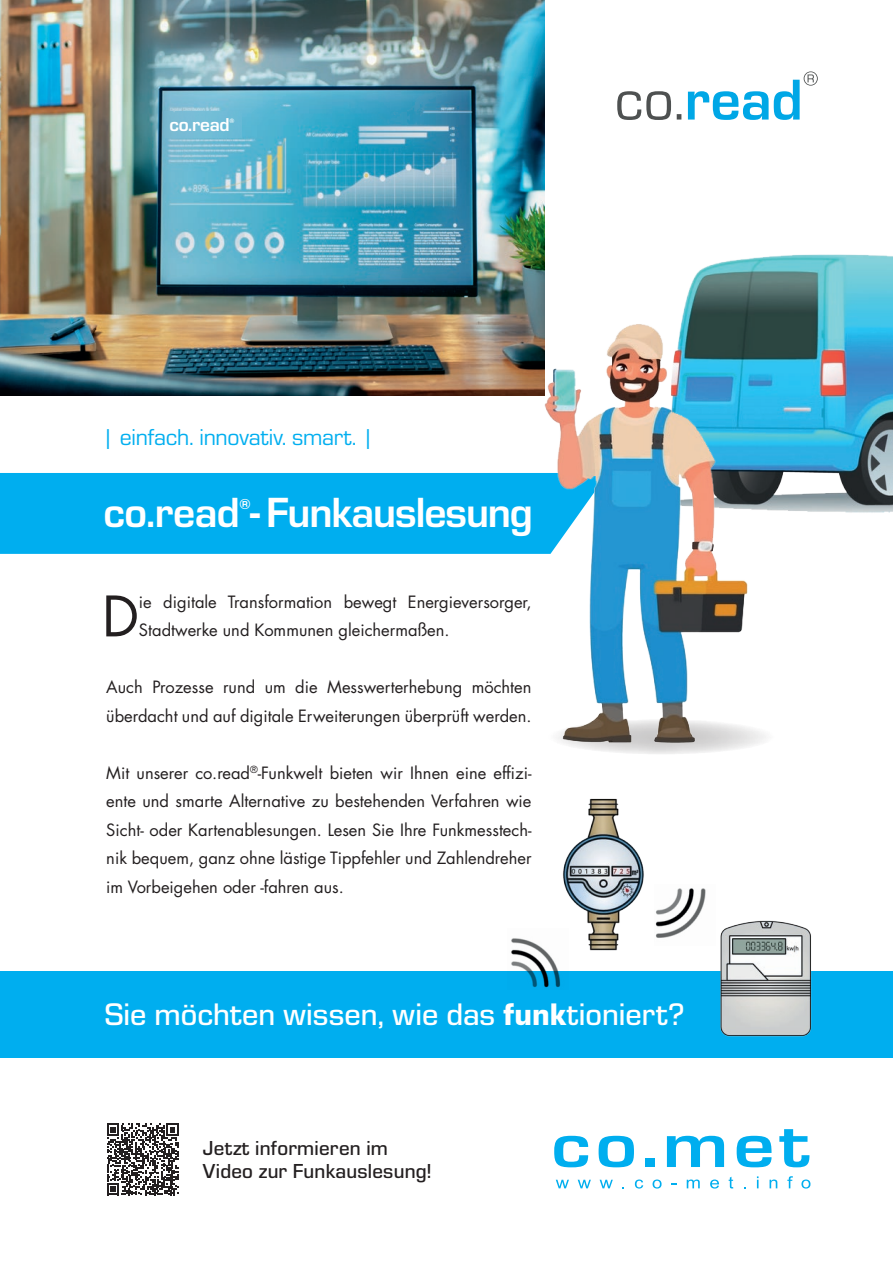
<style>
.page{position:relative;width:893px;height:1263px;background:#fff}
.page>*{position:absolute;margin:0;border:0;box-sizing:border-box;transform-origin:0 0}
.t1{font:54.3px "Futura LT Pro";color:#231f20}
.t2{font:700 43.8px "Eurostile";letter-spacing:-.025em;color:#fff}
.t3{font:500 32.4px "Eurostile";color:#fff}
.t4{font:23.85px "Eurostile";letter-spacing:-.01em;color:#00aeef}
.t5{font:500 21px/22.5px "Eurostile";letter-spacing:.01em;color:#231f20}
.t6{font:700 19.35px "Eurostile";letter-spacing:-.015em;color:#fff}
.t7{font:16.5px/28.5px "Futura LT Pro";color:#231f20}
.t8{font:700 15px "Eurostile";color:#fff}
.t9{font:700 6.6px "Eurostile";color:#fff}
.s1{font-weight:900}
</style>
<div class="page">
<img style="left:0;top:0;width:544px;height:395px">
<div style="left:0;top:972px;width:893px;height:86px;background:#00aeef"></div>
<div style="left:0;top:473px;width:542px;height:81px;background:#00aeef"></div>
<img style="left:682px;top:254px;width:211px;height:259px">
<div style="left:547px;top:719px;width:229px;height:36px;background:#f3f3f3;border-radius:50%"></div>
<img style="left:542px;top:316px;width:217px;height:435px">
<svg style="left:107px;top:1123px;width:72px;height:73px"></svg>
<img style="left:163px;top:112px;width:78px;height:25px">
<img style="left:718px;top:920px;width:96px;height:117px">
<img style="left:563px;top:798px;width:81px;height:153px">
<img style="left:655px;top:888px;width:51px;height:50px">
<img style="left:507px;top:928px;width:61px;height:60px">
<svg style="left:554px;top:1136px;width:34px;height:31px"></svg>
<svg style="left:599px;top:1136px;width:35px;height:31px"></svg>
<div style="left:645px;top:1159px;width:9px;height:8px;background:#00aeef"></div>
<svg style="left:667px;top:1136px;width:57px;height:31px"></svg>
<svg style="left:737px;top:1136px;width:34px;height:31px"></svg>
<svg style="left:779px;top:1129px;width:31px;height:38px"></svg>
<svg style="left:556px;top:1180px;width:13px;height:8px"></svg>
<svg style="left:578px;top:1180px;width:13px;height:8px"></svg>
<svg style="left:600px;top:1180px;width:13px;height:8px"></svg>
<svg style="left:635px;top:1179px;width:8px;height:9px"></svg>
<svg style="left:653px;top:1179px;width:9px;height:9px"></svg>
<svg style="left:687px;top:1179px;width:13px;height:9px"></svg>
<svg style="left:710px;top:1179px;width:9px;height:9px"></svg>
<svg style="left:729px;top:1177px;width:4px;height:11px"></svg>
<svg style="left:757px;top:1176px;width:1px;height:12px"></svg>
<svg style="left:769px;top:1179px;width:8px;height:9px"></svg>
<svg style="left:787px;top:1176px;width:6px;height:12px"></svg>
<svg style="left:801px;top:1179px;width:9px;height:9px"></svg>
<svg style="left:617px;top:91px;width:64px;height:29px"></svg>
<svg style="left:688px;top:71px;width:126px;height:49px"></svg>
<p class="t6" style="left:169px;top:111px;width:62px">co.read</p>
<p class="t9" style="left:229px;top:116px;width:6px">®</p>
<h3 class="t4" style="left:102px;top:421px;width:273px">| einfach. innovativ. smart. |</h3>
<h2 class="t2" style="left:104px;top:481px;width:431px">co.read - Funkauslesung</h2>
<p class="t8" style="left:239px;top:494px;width:13px">®</p>
<h1 class="t1" style="left:102px;top:579px;width:38px">D</h1>
<p class="t7" style="left:139px;top:587px;width:394px">ie digitale Transformation bewegt Energieversorger,<br>Stadtwerke und Kommunen gleichermaßen.</p>
<p class="t7" style="left:106px;top:673px;width:427px">Auch Prozesse rund um die Messwerterhebung möchten überdacht und auf digitale Erweiterungen überprüft werden.</p>
<p class="t7" style="left:106px;top:758px;width:427px;text-align:justify">Mit unserer co.read<sup>®</sup>-Funkwelt bieten wir Ihnen eine effizi&shy;ente und smarte Alternative zu bestehenden Verfahren wie Sicht- oder Kartenablesungen. Lesen Sie Ihre Funkmesstech&shy;nik bequem, ganz ohne lästige Tippfehler und Zahlendreher im Vorbeigehen oder -fahren aus.</p>
<h3 class="t3" style="left:105px;top:992px;width:581px">Sie möchten wissen, wie das <span class="s1">funk</span>tioniert?</h3>
<p class="t5" style="left:203px;top:1136px;width:231px">Jetzt informieren im<br>Video zur Funkauslesung!</p>
</div>
